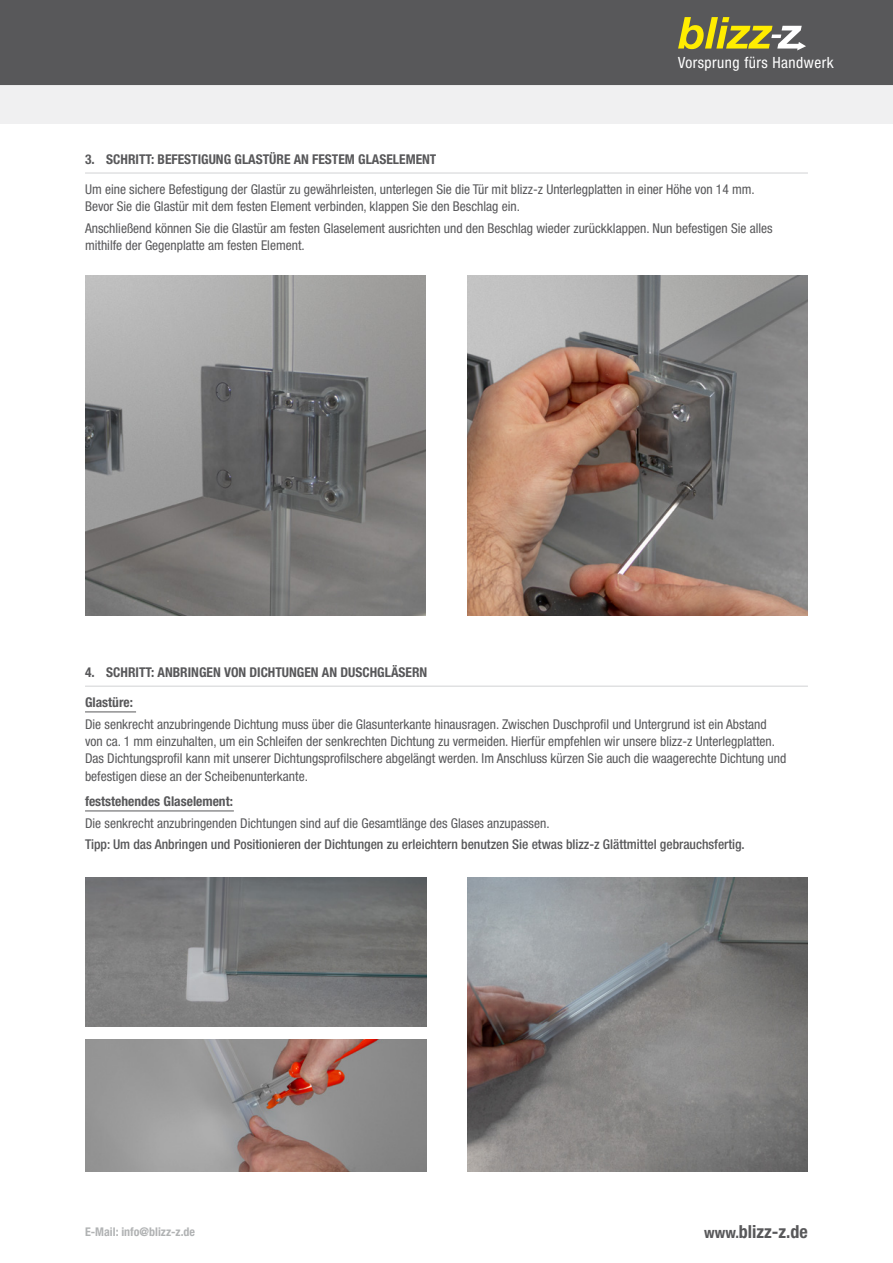
<style>
.page{position:relative;width:893px;height:1263px;background:#fff}
.page>*{position:absolute;margin:0;border:0;box-sizing:border-box;transform-origin:0 0}
.t1{font:700 condensed 18px "Helvetica Neue LT Pro";color:#58585a}
.t2{font:condensed 15.45px "Helvetica Neue LT Pro";letter-spacing:.03em;color:#fff}
.t3{font:condensed 13.5px/17.2px "Helvetica Neue LT Pro";color:#58585a}
.t4{font:700 condensed 13.5px "Helvetica Neue LT Pro";color:#58585a}
.t5{font:500 condensed 13.5px "Helvetica Neue LT Pro";color:#58585a}
.t6{font:700 condensed 12px "Helvetica Neue LT Pro";color:#b1b3b4}
.s1{font-size:15px}
</style>
<div class="page">
<div style="left:0;top:38px;width:893px;height:85px;background:#f0f0f1"></div>
<div style="left:0;top:0;width:893px;height:85px;background:#58585a"></div>
<svg style="left:678px;top:17px;width:128px;height:33px;background:#9c964a"></svg>
<hr style="left:85px;top:173px;width:723px;height:1px;background:#d1d2d4">
<hr style="left:85px;top:686px;width:723px;height:1px;background:#d1d2d4">
<hr style="left:85px;top:711px;width:51px;height:1px;background:#58585a">
<hr style="left:85px;top:810px;width:149px;height:1px;background:#58585a">
<img style="left:85px;top:275px;width:341px;height:340px">
<img style="left:85px;top:877px;width:342px;height:150px">
<img style="left:85px;top:1040px;width:342px;height:131px">
<img style="left:468px;top:877px;width:339px;height:294px">
<img style="left:467px;top:275px;width:340px;height:340px">
<p class="t2" style="left:678px;top:53px;width:157px">Vorsprung fürs Handwerk</p>
<p class="t4" style="left:85px;top:151px;width:353px">3. SCHRITT: BEFESTIGUNG GLASTÜRE AN FESTEM GLASELEMENT</p>
<p class="t3" style="left:85px;top:181px;width:671px">Um eine sichere Befestigung der Glastür zu gewährleisten, unterlegen Sie die Tür mit blizz-z Unterlegplatten in einer Höhe von 14 mm.<br>Bevor Sie die Glastür mit dem festen Element verbinden, klappen Sie den Beschlag ein.</p>
<p class="t3" style="left:85px;top:219px;width:689px">Anschließend können Sie die Glastür am festen Glaselement ausrichten und den Beschlag wieder zurückklappen. Nun befestigen Sie alles mithilfe der Gegenplatte am festen Element.</p>
<p class="t4" style="left:85px;top:664px;width:344px">4. SCHRITT: ANBRINGEN VON DICHTUNGEN AN DUSCHGLÄSERN</p>
<p class="t4" style="left:85px;top:694px;width:49px">Glastüre:</p>
<p class="t3" style="left:85px;top:715px;width:703px">Die senkrecht anzubringende Dichtung muss über die Glasunterkante hinausragen. Zwischen Duschprofil und Untergrund ist ein Abstand von ca. 1 mm einzuhalten, um ein Schleifen der senkrechten Dichtung zu vermeiden. Hierfür empfehlen wir unsere blizz-z Unterlegplatten.<br>Das Dichtungsprofil kann mit unserer Dichtungsprofilschere abgelängt werden. Im Anschluss kürzen Sie auch die waagerechte Dichtung und befestigen diese an der Scheibenunterkante.</p>
<p class="t4" style="left:85px;top:793px;width:149px">feststehendes Glaselement:</p>
<p class="t3" style="left:85px;top:814px;width:466px">Die senkrecht anzubringenden Dichtungen sind auf die Gesamtlänge des Glases anzupassen.</p>
<p class="t5" style="left:85px;top:836px;width:661px">Tipp: Um das Anbringen und Positionieren der Dichtungen zu erleichtern benutzen Sie etwas blizz-z Glättmittel gebrauchsfertig.</p>
<p class="t6" style="left:85px;top:1224px;width:112px">E-Mail: info@blizz-z.de</p>
<h1 class="t1" style="left:704px;top:1221px;width:105px"><span class="s1">www.</span>blizz-z.de</h1>
</div>
